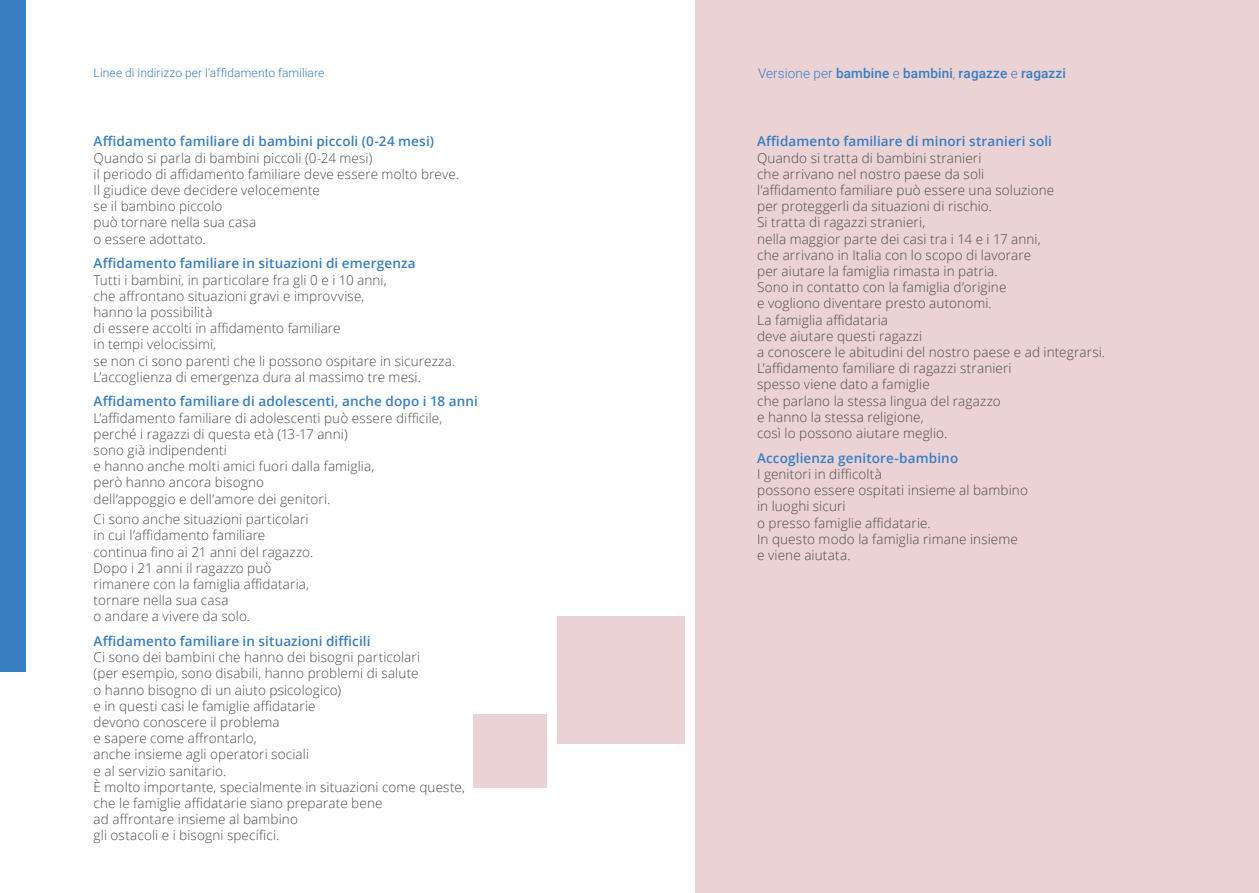
<style>
.page{position:relative;width:1259px;height:893px;background:#fff}
.page>*{position:absolute;margin:0;border:0;box-sizing:border-box;transform-origin:0 0}
.t1{font:300 13.5px/16.2px "Open Sans";letter-spacing:.01em;color:#4a4a49}
.t2{font:600 13.5px "Open Sans";letter-spacing:.01em;color:#377ec2}
.t3{font:500 13.5px "Roboto";letter-spacing:.01em;color:#377ec2}
.t4{font:300 12px "Roboto";letter-spacing:.01em;color:#377ec2}
.s1{font-weight:300}
</style>
<div class="page">
<div style="left:695px;top:0;width:564px;height:893px;background:#ebd2d5"></div>
<div style="left:557px;top:617px;width:128px;height:127px;background:#ebd2d5"></div>
<div style="left:473px;top:714px;width:73px;height:74px;background:#ebd2d5"></div>
<div style="left:0;top:0;width:26px;height:672px;background:#377ec2"></div>
<p class="t4" style="left:94px;top:64px;width:232px">Linee di indirizzo per l’affidamento familiare</p>
<p class="t3" style="left:758px;top:64px;width:309px"><span class="s1">Versione per</span> bambine <span class="s1">e</span> bambini<span class="s1">,</span> ragazze <span class="s1">e</span> ragazzi</p>
<p class="t2" style="left:94px;top:132px;width:342px">Affidamento familiare di bambini piccoli (0-24 mesi)</p>
<p class="t1" style="left:94px;top:149px;width:367px">Quando si parla di bambini piccoli (0-24 mesi)<br>il periodo di affidamento familiare deve essere molto breve.<br>Il giudice deve decidere velocemente<br>se il bambino piccolo<br>può tornare nella sua casa<br>o essere adottato.</p>
<p class="t2" style="left:94px;top:254px;width:323px">Affidamento familiare in situazioni di emergenza</p>
<p class="t1" style="left:94px;top:271px;width:363px">Tutti i bambini, in particolare fra gli 0 e i 10 anni,<br>che affrontano situazioni gravi e improvvise,<br>hanno la possibilità<br>di essere accolti in affidamento familiare<br>in tempi velocissimi,<br>se non ci sono parenti che li possono ospitare in sicurezza.<br>L’accoglienza di emergenza dura al massimo tre mesi.</p>
<p class="t2" style="left:94px;top:392px;width:386px">Affidamento familiare di adolescenti, anche dopo i 18 anni</p>
<p class="t1" style="left:94px;top:409px;width:350px">L’affidamento familiare di adolescenti può essere difficile, perché i ragazzi di questa età (13-17 anni)<br>sono già indipendenti<br>e hanno anche molti amici fuori dalla famiglia,<br>però hanno ancora bisogno<br>dell’appoggio e dell’amore dei genitori.</p>
<p class="t1" style="left:94px;top:511px;width:221px">Ci sono anche situazioni particolari in cui l’affidamento familiare continua fino ai 21 anni del ragazzo.<br>Dopo i 21 anni il ragazzo può rimanere con la famiglia affidataria, tornare nella sua casa<br>o andare a vivere da solo.</p>
<p class="t2" style="left:94px;top:632px;width:278px">Affidamento familiare in situazioni difficili</p>
<p class="t1" style="left:94px;top:649px;width:373px">Ci sono dei bambini che hanno dei bisogni particolari<br>(per esempio, sono disabili, hanno problemi di salute<br>o hanno bisogno di un aiuto psicologico)<br>e in questi casi le famiglie affidatarie<br>devono conoscere il problema<br>e sapere come affrontarlo,<br>anche insieme agli operatori sociali<br>e al servizio sanitario.<br>È molto importante, specialmente in situazioni come queste, che le famiglie affidatarie siano preparate bene<br>ad affrontare insieme al bambino<br>gli ostacoli e i bisogni specifici.</p>
<p class="t2" style="left:757px;top:132px;width:296px">Affidamento familiare di minori stranieri soli</p>
<p class="t1" style="left:757px;top:149px;width:349px">Quando si tratta di bambini stranieri<br>che arrivano nel nostro paese da soli<br>l’affidamento familiare può essere una soluzione<br>per proteggerli da situazioni di rischio.<br>Si tratta di ragazzi stranieri,<br>nella maggior parte dei casi tra i 14 e i 17 anni,<br>che arrivano in Italia con lo scopo di lavorare<br>per aiutare la famiglia rimasta in patria.<br>Sono in contatto con la famiglia d’origine<br>e vogliono diventare presto autonomi.<br>La famiglia affidataria<br>deve aiutare questi ragazzi<br>a conoscere le abitudini del nostro paese e ad integrarsi.<br>L’affidamento familiare di ragazzi stranieri<br>spesso viene dato a famiglie<br>che parlano la stessa lingua del ragazzo<br>e hanno la stessa religione,<br>così lo possono aiutare meglio.</p>
<p class="t2" style="left:757px;top:449px;width:203px">Accoglienza genitore-bambino</p>
<p class="t1" style="left:757px;top:466px;width:272px">I genitori in difficoltà<br>possono essere ospitati insieme al bambino in luoghi sicuri<br>o presso famiglie affidatarie.<br>In questo modo la famiglia rimane insieme e viene aiutata.</p>
</div>
